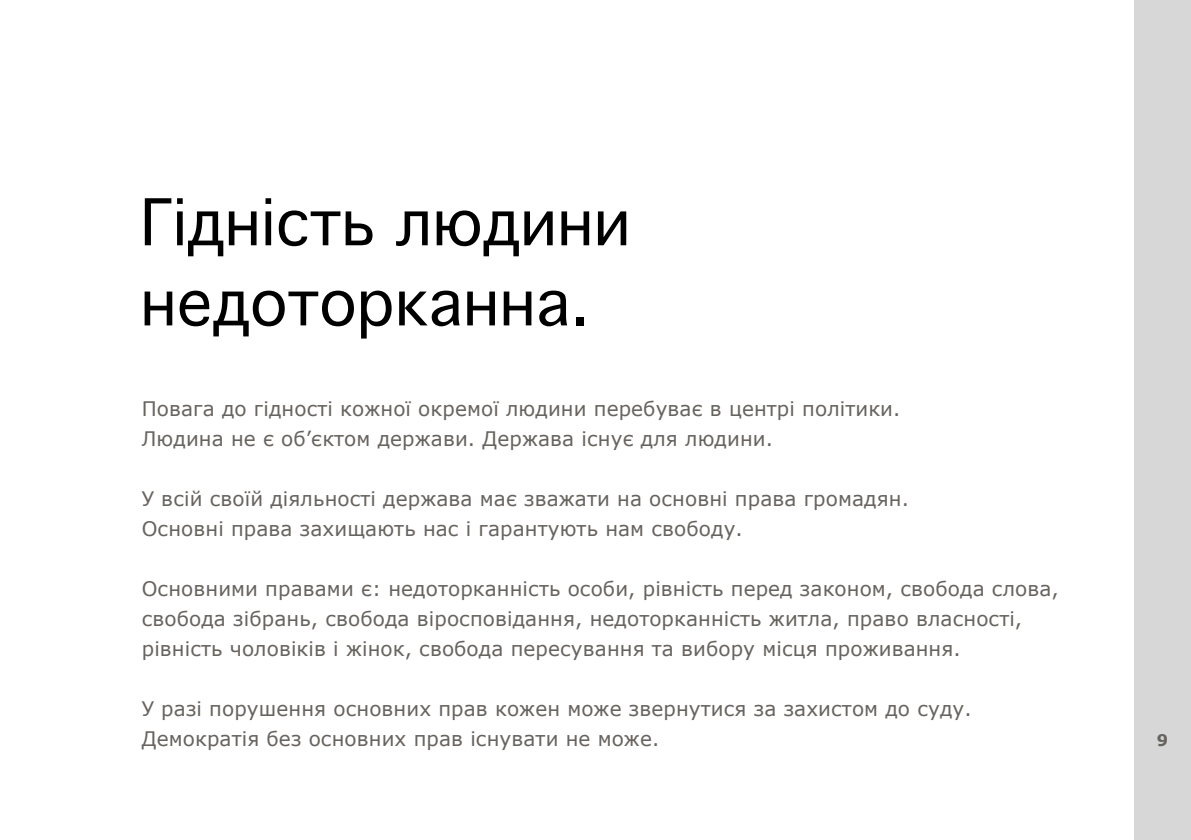
<style>
.page{position:relative;width:1191px;height:840px;background:#fff}
.page>*{position:absolute;margin:0;border:0;box-sizing:border-box;transform-origin:0 0}
.t1{font:62px/80px "Geneva CY";letter-spacing:.005em;color:#000}
.t2{font:20px/30px "Verdana";letter-spacing:.005em;color:#67635f}
.t3{font:700 16px "Verdana";color:#67635f}
</style>
<div class="page">
<div style="left:1134px;top:0;width:57px;height:839px;background:#d7d7d7"></div>
<h1 class="t1" style="left:140px;top:181px;width:491px">Гідність людини недоторканна.</h1>
<p class="t2" style="left:142px;top:393px;width:760px">Повага до гідності кожної окремої людини перебуває в центрі політики.<br>Людина не є об’єктом держави. Держава існує для людини.</p>
<p class="t2" style="left:142px;top:483px;width:768px">У всій своїй діяльності держава має зважати на основні права громадян.<br>Основні права захищають нас і гарантують нам свободу.</p>
<p class="t2" style="left:142px;top:573px;width:918px">Основними правами є: недоторканність особи, рівність перед законом, свобода слова, свобода зібрань, свобода віросповідання, недоторканність житла, право власності, рівність чоловіків і жінок, свобода пересування та вибору місця проживання.</p>
<p class="t2" style="left:142px;top:693px;width:831px">У разі порушення основних прав кожен може звернутися за захистом до суду.<br>Демократія без основних прав існувати не може.</p>
<p class="t3" style="left:1157px;top:728px;width:13px">9</p>
</div>
